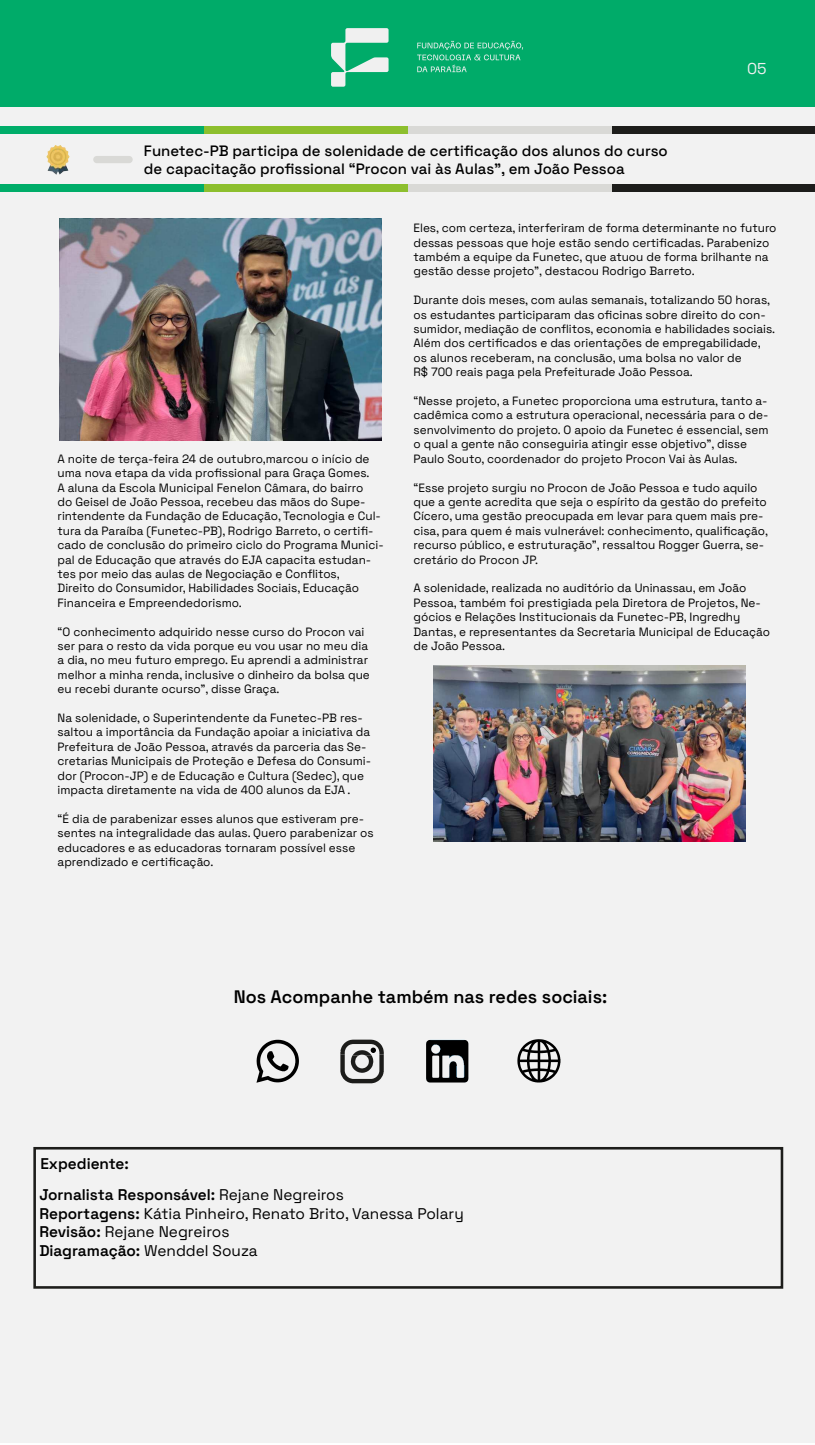
<style>
.page{position:relative;width:815px;height:1445px;background:#fff}
.page>*{position:absolute;margin:0;border:0;box-sizing:border-box;transform-origin:0 0}
.t1{font:600 18.08px "Space Grotesk";color:#000}
.t2{font:15.75px "Space Grotesk";color:#f0f0f0}
.t3{font:15.52px/18.6px "Space Grotesk";color:#000}
.t4{font:600 15.52px/31px "Space Grotesk";color:#000}
.t5{font:500 15px/18px "Space Grotesk";color:#000}
.t6{font:12px/14.4px "Space Grotesk";color:#000}
.s1{font-weight:400}
.s2{font-weight:600}
</style>
<div class="page">
<div style="left:1px;top:0;width:813px;height:1442px;background:#f2f2f2"></div>
<div style="left:0;top:0;width:814px;height:106px;background:#00ab69"></div>
<svg style="left:331px;top:28px;width:57px;height:59px"></svg>
<svg style="left:417px;top:41px;width:106px;height:31px"></svg>
<div style="left:93px;top:156px;width:40px;height:7px;background:#d9d9d6;border-radius:4px"></div>
<div style="left:0;top:126px;width:204px;height:7px;background:#00ad69"></div>
<div style="left:204px;top:126px;width:204px;height:7px;background:#8dbf2e"></div>
<div style="left:408px;top:126px;width:203px;height:7px;background:#d9d9d6"></div>
<div style="left:611px;top:126px;width:203px;height:7px;background:#1d1d1b"></div>
<div style="left:0;top:184px;width:204px;height:7px;background:#00ad69"></div>
<div style="left:204px;top:184px;width:204px;height:7px;background:#8dbf2e"></div>
<div style="left:408px;top:184px;width:204px;height:7px;background:#d9d9d6"></div>
<div style="left:612px;top:184px;width:202px;height:7px;background:#1d1d1b"></div>
<div style="left:33px;top:1147px;width:750px;height:141px;border:3px solid #1d1d1b"></div>
<svg style="left:256px;top:1039px;width:43px;height:44px"></svg>
<svg style="left:340px;top:1039px;width:44px;height:44px"></svg>
<svg style="left:426px;top:1040px;width:43px;height:43px"></svg>
<svg style="left:517px;top:1039px;width:44px;height:44px"></svg>
<img style="left:46px;top:146px;width:24px;height:28px">
<img style="left:59px;top:218px;width:322px;height:222px">
<img style="left:433px;top:665px;width:313px;height:176px">
<p class="t5" style="left:144px;top:140px;width:525px">Funetec-PB participa de solenidade de certificação dos alunos do curso de capacitação profissional “Procon vai às Aulas”, em João Pessoa</p>
<h2 class="t2" style="left:747px;top:57px;width:21px">05</h2>
<p class="t6" style="left:58px;top:452px;width:327px">A noite de terÁa-feira 24 de outubro,marcou o inÌcio de uma nova etapa da vida profissional para Graça Gomes.<br>A aluna da Escola Municipal Fenelon Câmara, do bairro<br>do Geisel de João Pessoa, recebeu das mãos do Supe&shy;rintendente da Fundação de Educação, Tecnologia e Cul&shy;tura da Paraíba (Funetec-PB), Rodrigo Barreto, o certifi&shy;cado de conclusão do primeiro ciclo do Programa Munici&shy;pal de Educação que através do EJA capacita estudan&shy;tes por meio das aulas de Negociação e Conflitos,<br>Direito do Consumidor, Habilidades Sociais, Educação Financeira e Empreendedorismo.</p>
<p class="t6" style="left:58px;top:623px;width:314px">“O conhecimento adquirido nesse curso do Procon vai ser para o resto da vida porque eu vou usar no meu dia a dia, no meu futuro emprego. Eu aprendi a administrar melhor a minha renda, inclusive o dinheiro da bolsa que eu recebi durante ocurso”, disse Graça.</p>
<p class="t6" style="left:58px;top:710px;width:315px">Na solenidade, o Superintendente da Funetec-PB res&shy;saltou a importância da Fundação apoiar a iniciativa da Prefeitura de João Pessoa, através da parceria das Se&shy;cretarias Municipais de Proteção e Defesa do Consumi&shy;dor (Procon-JP) e de Educação e Cultura (Sedec), que impacta diretamente na vida de 400 alunos da EJA .</p>
<p class="t6" style="left:58px;top:810px;width:317px">“É dia de parabenizar esses alunos que estiveram pre&shy;sentes na integralidade das aulas. Quero parabenizar os educadores e as educadoras tornaram possível esse aprendizado e certificação.</p>
<p class="t6" style="left:413px;top:220px;width:364px">Eles, com certeza, interferiram de forma determinante no futuro dessas pessoas que hoje estão sendo certificadas. Parabenizo também a equipe da Funetec, que atuou de forma brilhante na gestão desse projeto”, destacou Rodrigo Barreto.</p>
<p class="t6" style="left:413px;top:292px;width:363px">Durante dois meses, com aulas semanais, totalizando 50 horas, os estudantes participaram das oficinas sobre direito do con&shy;sumidor, mediação de conflitos, economia e habilidades sociais.<br>Além dos certificados e das orientações de empregabilidade, os alunos receberam, na conclusão, uma bolsa no valor de<br>R$ 700 reais paga pela Prefeiturade João Pessoa.</p>
<p class="t6" style="left:413px;top:393px;width:356px">“Nesse projeto, a Funetec proporciona uma estrutura, tanto a&shy;cadêmica como a estrutura operacional, necessária para o de&shy;senvolvimento do projeto. O apoio da Funetec é essencial, sem o qual a gente não conseguiria atingir esse objetivo”, disse Paulo Souto, coordenador do projeto Procon Vai às Aulas.</p>
<p class="t6" style="left:413px;top:479px;width:356px">“Esse projeto surgiu no Procon de João Pessoa e tudo aquilo que a gente acredita que seja o espírito da gestão do prefeito Cícero, uma gestão preocupada em levar para quem mais pre&shy;cisa, para quem é mais vulnerável: conhecimento, qualificação, recurso público, e estruturação”, ressaltou Rogger Guerra, se&shy;cretário do Procon JP.</p>
<p class="t6" style="left:413px;top:580px;width:358px">A solenidade, realizada no auditório da Uninassau, em João Pessoa, também foi prestigiada pela Diretora de Projetos, Ne&shy;gócios e Relações Institucionais da Funetec-PB, Ingredhy Dantas, e representantes da Secretaria Municipal de Educação de João Pessoa.</p>
<h1 class="t1" style="left:234px;top:990px;width:375px">Nos Acompanhe tambÈm nas redes sociais:</h1>
<p class="t4" style="left:39px;top:1149px;width:306px">Expediente:<br>Jornalista Respons·vel: <span class="s1">Rejane Negreiros</span></p>
<p class="t3" style="left:39px;top:1203px;width:426px"><span class="s2">Reportagens:</span> Kátia Pinheiro, Renato Brito, Vanessa Polary<br><span class="s2">Revis„o:</span> Rejane Negreiros<br><span class="s2">DiagramaÁ„o:</span> Wenddel Souza</p>
</div>
